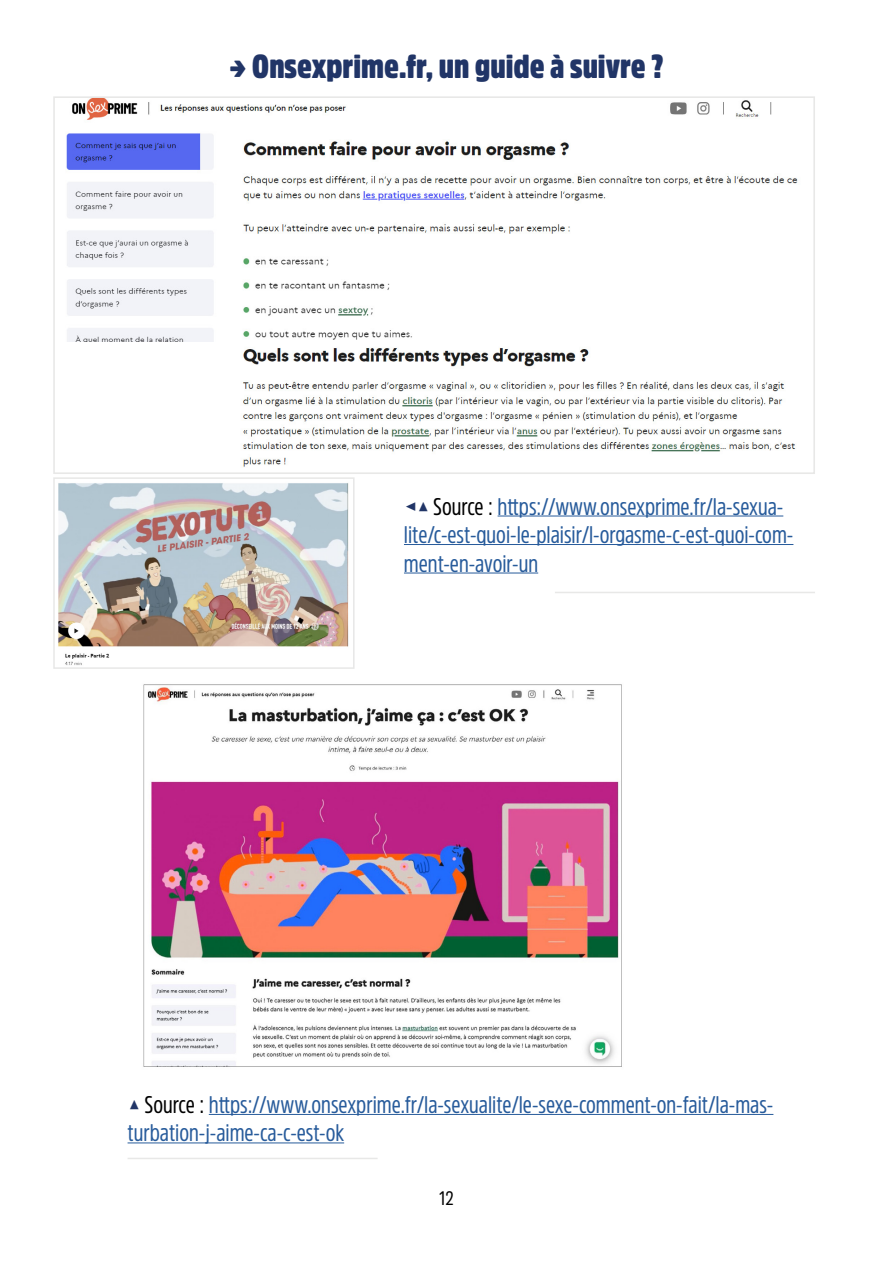
<style>
.page{position:relative;width:893px;height:1263px;background:#fff}
.page>*{position:absolute;margin:0;border:0;box-sizing:border-box;transform-origin:0 0}
.t1{font:900 33px "Amsi Pro Cond";color:#213567}
.t2{font:24px/28.5px "Amsi Pro Cond";color:#275b9b}
.t3{font:19.5px "Amsi Pro Cond";color:#000}
.s1{font-family:"Meta OT";color:#213567}
.s2{color:#000}
</style>
<div class="page">
<img style="left:143px;top:684px;width:479px;height:383px">
<hr style="left:209px;top:1114px;width:564px;height:1px;background:#275b9b">
<hr style="left:128px;top:1142px;width:216px;height:1px;background:#275b9b">
<hr style="left:128px;top:1158px;width:250px;height:1px;background:#e8e8e7">
<img style="left:58px;top:483px;width:291px;height:182px">
<div style="left:53px;top:477px;width:302px;height:192px;border:2px solid #e8e8e7"></div>
<img style="left:72px;top:99px;width:700px;height:21px">
<img style="left:66px;top:133px;width:732px;height:208px">
<img style="left:242px;top:348px;width:554px;height:119px">
<div style="left:53px;top:96px;width:762px;height:378px;border:2px solid #e8e8e7"></div>
<hr style="left:498px;top:515px;width:285px;height:1px;background:#275b9b">
<hr style="left:404px;top:544px;width:389px;height:1px;background:#275b9b">
<hr style="left:404px;top:572px;width:134px;height:1px;background:#275b9b">
<hr style="left:555px;top:592px;width:260px;height:1px;background:#e8e8e7">
<h1 class="t1" style="left:229px;top:43px;width:436px">→ Onsexprime.fr, un guide à suivre ?</h1>
<p class="t2" style="left:404px;top:491px;width:391px"><span class="s1">◂▴</span> <span class="s2">Source :</span> https://www.onsexprime.fr/la-sexua&shy;lite/c-est-quoi-le-plaisir/l-orgasme-c-est-quoi-com&shy;ment-en-avoir-un</p>
<p class="t2" style="left:128px;top:1089px;width:647px"><span class="s1">▴</span> <span class="s2">Source :</span> https://www.onsexprime.fr/la-sexualite/le-sexe-comment-on-fait/la-mas&shy;turbation-j-aime-ca-c-est-ok</p>
<p class="t3" style="left:439px;top:1185px;width:16px">12</p>
</div>
